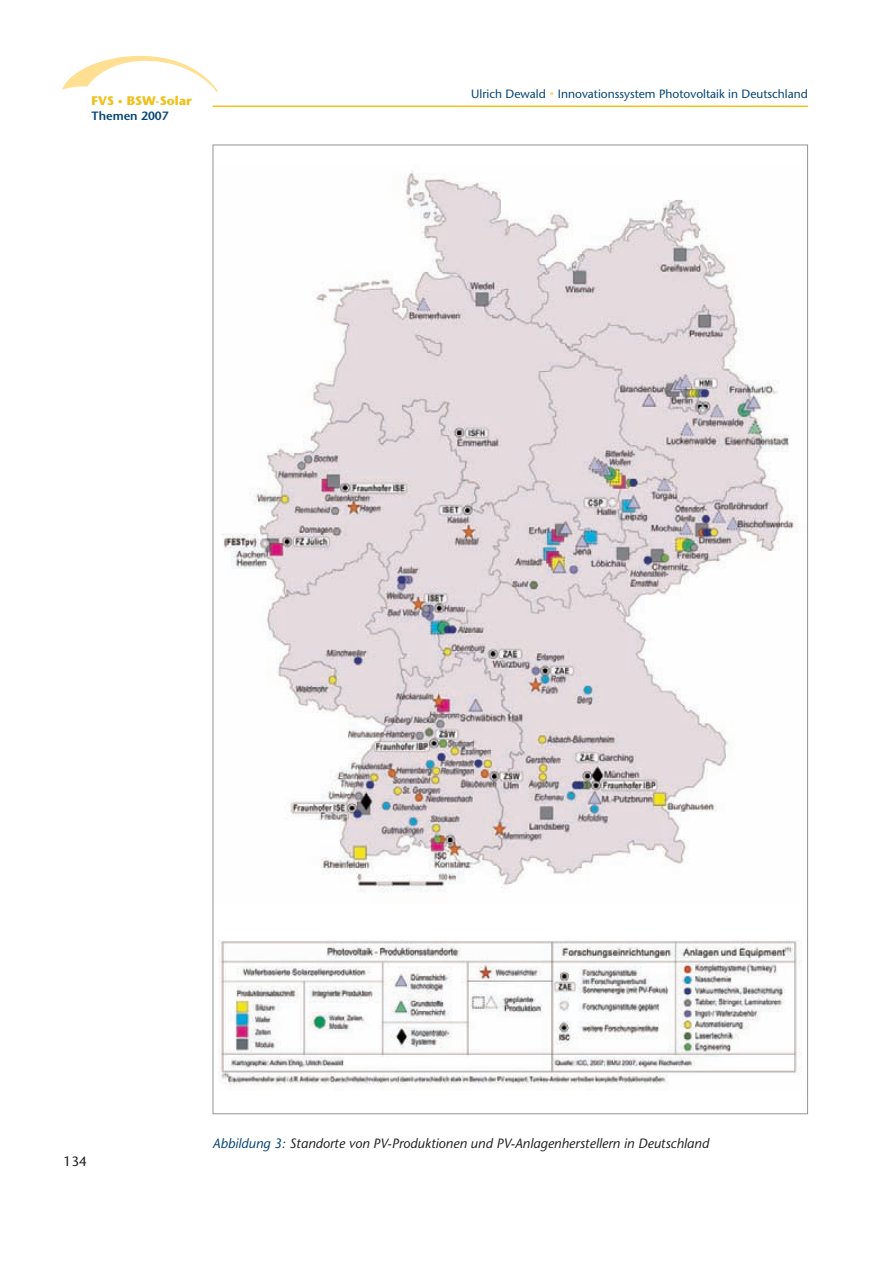
<style>
.page{position:relative;width:893px;height:1263px;background:#fff}
.page>*{position:absolute;margin:0;border:0;box-sizing:border-box;transform-origin:0 0}
.t1{font:italic 13.5px "Stone Sans";color:#231f20}
.t2{font:13.5px "Stone Sans";color:#231f20}
.t3{font:700 12.45px "Stone Sans";color:#f0c01d}
.t4{font:12px "Stone Sans";color:#064475}
.t5{font:600 12px "Stone Sans";color:#064475}
.s1{font-size:9.75px}
.s2{font-size:9.75px;color:#f7db93}
.s3{color:#064475}
</style>
<div class="page">
<hr style="left:213px;top:106px;width:595px;height:1px;background:#f0c01d">
<svg style="left:62px;top:55px;width:156px;height:37px"></svg>
<img style="left:222px;top:170px;width:576px;height:723px">
<img style="left:218px;top:940px;width:579px;height:145px">
<p class="t3" style="left:92px;top:96px;width:102px">FVS <span class="s1">•</span> BSW-Solar</p>
<p class="t5" style="left:92px;top:111px;width:79px">Themen 2007</p>
<p class="t4" style="left:471px;top:89px;width:338px">Ulrich Dewald <span class="s2">•</span> Innovationssystem Photovoltaik in Deutschland</p>
<p class="t2" style="left:64px;top:1156px;width:25px">134</p>
<p class="t1" style="left:213px;top:1138px;width:498px"><span class="s3">Abbildung 3:</span> Standorte von PV-Produktionen und PV-Anlagenherstellern in Deutschland</p>
</div>
